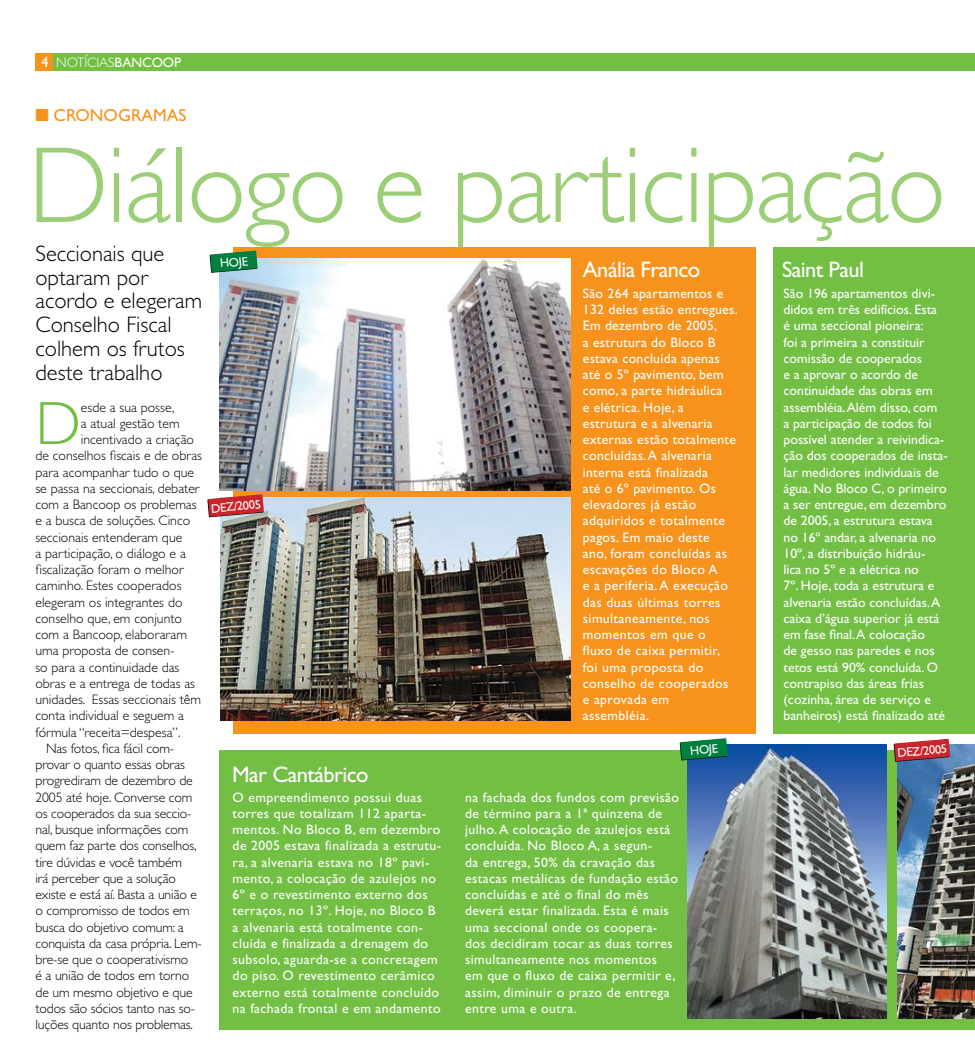
<style>
.page{position:relative;width:975px;height:1063px;background:#fff}
.page>*{position:absolute;margin:0;border:0;box-sizing:border-box;transform-origin:0 0}
.t1{font:300 108.75px "Gill Sans";letter-spacing:-.02em;color:#9cce78}
.t2{font:300 61.38px "Gill Sans";color:#72bf44}
.t3{font:300 22.5px/23.8px "Gill Sans";color:#000}
.t4{font:22.5px "Gill Sans";letter-spacing:-.025em;color:#fff}
.t5{font:17.5px "Gill Sans";color:#f7931d}
.t6{font:13.75px/16.2px "Gill Sans";letter-spacing:.03em;color:#fff}
.t7{font:300 13.75px "Gill Sans";letter-spacing:-.01em;color:#000}
.t8{font:13.75px/16.2px "Gill Sans";color:#fff}
.t9{font:300 13.75px "Gill Sans";letter-spacing:-.01em;color:#fff}
.t10{font:12.5px "Gill Sans";color:#fff}
.s1{font-weight:400}
</style>
<div class="page">
<div style="left:220px;top:750px;width:754px;height:279px;background:#72bf44"></div>
<div style="left:233px;top:247px;width:522px;height:486px;background:#f7931d"></div>
<div style="left:35px;top:53px;width:939px;height:18px;background:#72bf44"></div>
<div style="left:35px;top:53px;width:18px;height:18px;background:#f7931d"></div>
<img style="left:220px;top:259px;width:350px;height:232px">
<img style="left:220px;top:498px;width:350px;height:222px">
<svg style="left:209px;top:251px;width:49px;height:22px"></svg>
<svg style="left:207px;top:494px;width:57px;height:23px"></svg>
<img style="left:687px;top:744px;width:199px;height:274px">
<img style="left:897px;top:744px;width:77px;height:274px">
<svg style="left:893px;top:739px;width:57px;height:23px"></svg>
<svg style="left:679px;top:738px;width:48px;height:22px"></svg>
<div style="left:772px;top:247px;width:202px;height:486px;background:#72bf44"></div>
<p class="t9" style="left:56px;top:54px;width:126px">notícias<span class="s1">bancoop</span></p>
<p class="t5" style="left:35px;top:105px;width:153px">■ cronog ramas</p>
<h1 class="t1" style="left:28px;top:124px;width:919px">Diálogo e participação</h1>
<h3 class="t3" style="left:35px;top:241px;width:168px">Seccionais que optaram por acordo e elegeram<br>Conselho Fiscal colhem os frutos deste trabalho</h3>
<h2 class="t2" style="left:35px;top:389px;width:39px">D</h2>
<p class="t7" style="left:81px;top:399px;width:95px">esde a sua posse,</p>
<p class="t10" style="left:219px;top:256px;width:29px;rotate:-5deg">h oje</p>
<h3 class="t4" style="left:782px;top:256px;width:84px">Saint Paul</h3>
<h3 class="t4" style="left:583px;top:257px;width:119px">Anália Franco</h3>
<p class="t6" style="left:583px;top:285px;width:156px">São 264 apartamentos e<br>132 deles estão entregues.<br>Em dezembro de 2005,<br>a estrutura do Bloco B estava concluída apenas até o 5º pavimento, bem como, a parte hidráulica<br>e elétrica. Hoje, a estrutura e a alvenaria externas estão totalmente concluídas. A alvenaria interna está finalizada<br>até o 6º pavimento. Os elevadores já estão adquiridos e totalmente pagos. Em maio deste<br>ano, foram concluídas as escavações do Bloco A<br>e a periferia. A execução das duas últimas torres simultaneamente, nos momentos em que o fluxo de caixa permitir, foi uma proposta do conselho de cooperados e aprovada em assembléia.</p>
<p class="t8" style="left:783px;top:285px;width:166px">São 196 apartamentos divi&shy;didos em três edifícios. Esta<br>é uma seccional pioneira:<br>foi a primeira a constituir comissão de cooperados<br>e a aprovar o acordo de continuidade das obras em assembléia. Além disso, com<br>a participação de todos foi possível atender a reivindica&shy;ção dos cooperados de insta&shy;lar medidores individuais de água. No Bloco C, o primeiro a ser entregue, em dezembro de 2005, a estrutura estava no 16º andar, a alvenaria no<br>10º, a distribuição hidráu-<br>lica no 5º e a elétrica no<br>7º. Hoje, toda a estrutura e alvenaria estão concluídas. A caixa d’água superior já está em fase final. A colocação<br>de gesso nas paredes e nos tetos está 90% concluída. O contrapiso das áreas frias (cozinha, área de serviço e banheiros) está finalizado até</p>
<p class="t7" style="left:81px;top:415px;width:100px">a atual gestão tem</p>
<p class="t7" style="left:81px;top:432px;width:115px">incentivado a criação</p>
<p class="t7" style="left:35px;top:448px;width:168px">de conselhos fiscais e de obras</p>
<p class="t7" style="left:35px;top:464px;width:160px">para acompanhar tudo o que</p>
<p class="t7" style="left:35px;top:480px;width:166px">se passa na seccionais, debater</p>
<p class="t7" style="left:35px;top:497px;width:163px">com a Bancoop os problemas</p>
<p class="t7" style="left:35px;top:513px;width:156px">e a busca de soluções. Cinco</p>
<p class="t7" style="left:35px;top:529px;width:148px">seccionais entenderam que</p>
<p class="t7" style="left:35px;top:545px;width:152px">a participação, o diálogo e a</p>
<p class="t7" style="left:35px;top:562px;width:150px">fiscalização foram o melhor</p>
<p class="t7" style="left:35px;top:578px;width:147px">caminho. Estes cooperados</p>
<p class="t7" style="left:35px;top:594px;width:148px">elegeram os integrantes do</p>
<p class="t7" style="left:35px;top:610px;width:148px">conselho que, em conjunto</p>
<p class="t7" style="left:35px;top:627px;width:153px">com a Bancoop, elaboraram</p>
<p class="t7" style="left:35px;top:643px;width:141px">uma proposta de consen-</p>
<p class="t7" style="left:35px;top:659px;width:145px">so para a continuidade das</p>
<p class="t7" style="left:35px;top:675px;width:161px">obras e a entrega de todas as</p>
<p class="t7" style="left:35px;top:692px;width:167px">unidades. Essas seccionais têm</p>
<p class="t7" style="left:35px;top:708px;width:150px">conta individual e seguem a</p>
<p class="t7" style="left:35px;top:724px;width:147px">fórmula “receita=despesa”.</p>
<p class="t7" style="left:46px;top:740px;width:130px">N as fotos, fica fácil com-</p>
<p class="t7" style="left:35px;top:757px;width:151px">provar o quanto essas obras</p>
<p class="t7" style="left:35px;top:773px;width:159px">progrediram de dezembro de</p>
<p class="t7" style="left:35px;top:789px;width:158px">2005 até hoje. Converse com</p>
<p class="t7" style="left:35px;top:805px;width:157px">os cooperados da sua seccio-</p>
<p class="t7" style="left:35px;top:822px;width:154px">nal, busque informações com</p>
<p class="t7" style="left:35px;top:838px;width:163px">quem faz parte dos conselhos,</p>
<p class="t7" style="left:35px;top:854px;width:148px">tire dúvidas e você também</p>
<p class="t7" style="left:35px;top:870px;width:142px">irá perceber que a solução</p>
<p class="t7" style="left:35px;top:887px;width:163px">existe e está aí. Basta a união e</p>
<p class="t7" style="left:35px;top:903px;width:156px">o compromisso de todos em</p>
<p class="t7" style="left:35px;top:919px;width:150px">busca do objetivo comum: a</p>
<p class="t7" style="left:35px;top:935px;width:168px">conquista da casa própria. Lem-</p>
<p class="t7" style="left:35px;top:952px;width:154px">bre-se que o cooperativismo</p>
<p class="t7" style="left:35px;top:968px;width:155px">é a união de todos em torno</p>
<p class="t7" style="left:35px;top:984px;width:159px">de um mesmo objetivo e que</p>
<p class="t7" style="left:35px;top:1000px;width:161px">todos são sócios tanto nas so-</p>
<p class="t7" style="left:35px;top:1017px;width:159px">luções quanto nos problemas.</p>
<p class="t10" style="left:210px;top:501px;width:52px;rotate:-5deg">dez/2005</p>
<p class="t10" style="left:689px;top:744px;width:29px;rotate:-5deg">h oje</p>
<p class="t10" style="left:896px;top:746px;width:52px;rotate:-5deg">dez/2005</p>
<h3 class="t4" style="left:232px;top:761px;width:138px">Mar Cantábrico</h3>
<p class="t6" style="left:232px;top:789px;width:210px">O empreendimento possui duas torres que totalizam 112 aparta&shy;mentos. No Bloco B, em dezembro de 2005 estava finalizada a estrutu&shy;ra, a alvenaria estava no 18º pavi&shy;mento, a colocação de azulejos no 6º e o revestimento externo dos terraços, no 13º. Hoje, no Bloco B a alvenaria está totalmente con&shy;cluída e finalizada a drenagem do subsolo, aguarda-se a concretagem do piso. O revestimento cerâmico externo está totalmente concluído na fachada frontal e em andamento</p>
<p class="t6" style="left:465px;top:789px;width:215px">na fachada dos fundos com previsão de término para a 1ª quinzena de julho. A colocação de azulejos está concluída. No Bloco A, a segun-<br>da entrega, 50% da cravação das estacas metálicas de fundação estão concluídas e até o final do mês deverá estar finalizada. Esta é mais uma seccional onde os coopera&shy;dos decidiram tocar as duas torres simultaneamente nos momentos<br>em que o fluxo de caixa permitir e, assim, diminuir o prazo de entrega entre uma e outra.</p>
</div>
